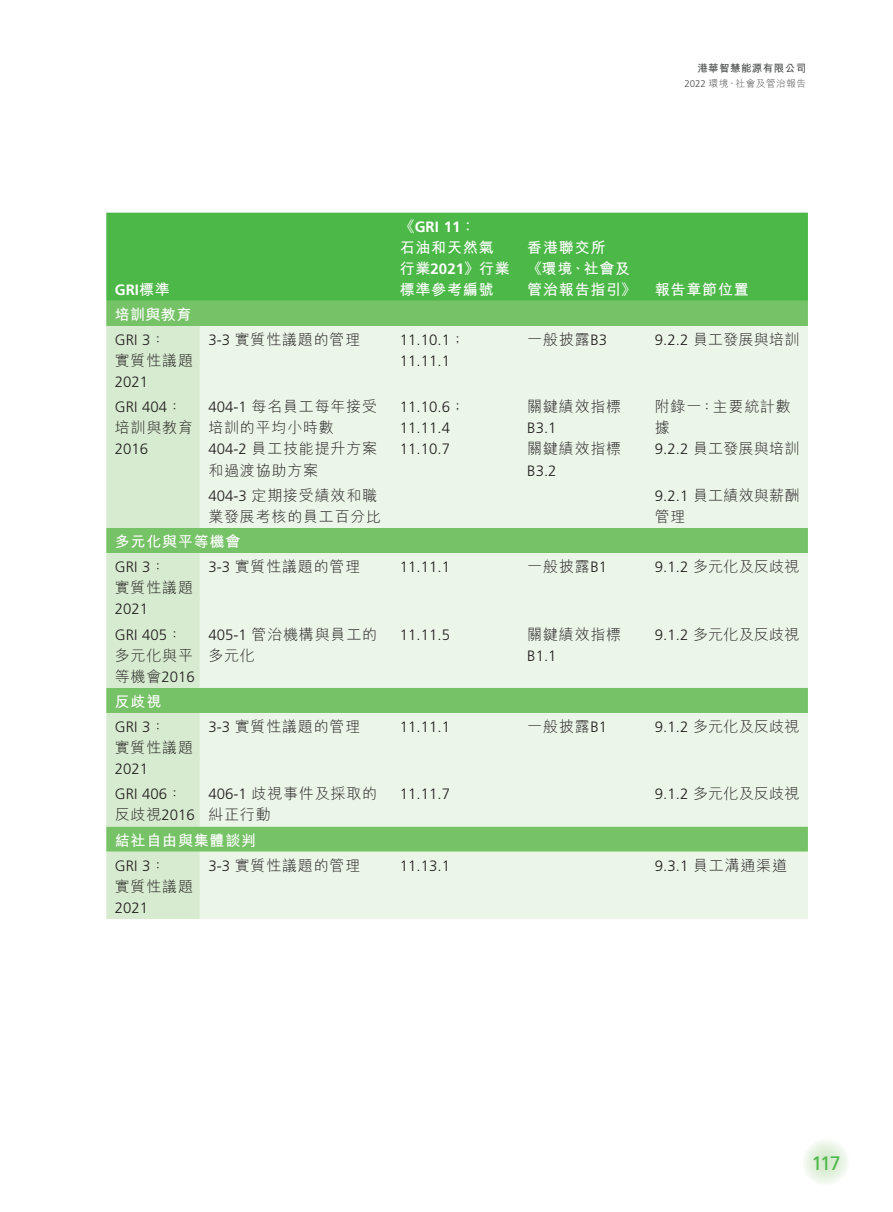
<style>
.page{position:relative;width:893px;height:1212px;background:#fff}
.page>*{position:absolute;margin:0;border:0;box-sizing:border-box;transform-origin:0 0}
.t1{font:19.5px "Frutiger LT Std";color:#4cb848}
.Body_Text{font:300 15px/21px "M Hei HK";letter-spacing:.055em;color:#231f20}
.Body_Text-2{font:300 15px/21px "Frutiger LT Std";letter-spacing:.005em;color:#231f20}
.Body_Text-3{font:300 15px/21px "M Hei HK";letter-spacing:.015em;color:#231f20}
.Body_Text-4{font:700 15px "M Hei HK";letter-spacing:.055em;color:#fff}
.Body_Text-5{font:700 15px "Frutiger LT Std";letter-spacing:.005em;color:#fff}
.t2{font:700 10.5px "M Hei HK";letter-spacing:.04em;color:#494a4b}
.t3{font:300 9.75px "M Hei HK";letter-spacing:.04em;color:#494a4b}
.s1{font-family:"M Hei HK"}
.s2{font-family:"Frutiger LT Std"}
</style>
<div class="page">
<svg style="left:802px;top:1138px;width:48px;height:47px"></svg>
<div style="left:106px;top:213px;width:702px;height:88px;background:#4cb848"></div>
<div style="left:106px;top:301px;width:702px;height:25px;background:#76c266"></div>
<svg style="left:106px;top:326px;width:94px;height:593px;background:#cbe5c2"></svg>
<svg style="left:200px;top:326px;width:608px;height:593px;background:#dceed7"></svg>
<p class="Body_Text-5" style="left:115px;top:281px;width:57px">GRI<span class="s1">標準</span></p>
<p class="t2" style="left:697px;top:60px;width:110px">港華智慧能源有限公司</p>
<p class="t3" style="left:685px;top:78px;width:123px"><span class="s2">2022</span> 環境、社會及管治報告</p>
<p class="Body_Text-5" style="left:400px;top:218px;width:77px"><span class="s1">《</span>GRI 11<span class="s1">：</span></p>
<p class="Body_Text-4" style="left:400px;top:236px;width:95px">石油和天然氣</p>
<p class="Body_Text-4" style="left:400px;top:257px;width:112px">行業<span class="s2">2021</span>》行業</p>
<p class="Body_Text-4" style="left:400px;top:278px;width:95px">標準參考編號</p>
<p class="Body_Text-4" style="left:527px;top:236px;width:80px">香港聯交所</p>
<p class="Body_Text-4" style="left:527px;top:257px;width:105px">《環境、社會及</p>
<p class="Body_Text-4" style="left:527px;top:278px;width:111px">管治報告指引》</p>
<p class="Body_Text-4" style="left:655px;top:278px;width:95px">報告章節位置</p>
<p class="Body_Text-4" style="left:115px;top:304px;width:78px">培訓與教育</p>
<p class="Body_Text-2" style="left:115px;top:330px;width:80px">GRI 3<span class="s1">：<br>實質性議題<br></span>2021</p>
<p class="Body_Text" style="left:208px;top:329px;width:153px"><span class="s2">3-3</span> 實質性議題的管理</p>
<p class="Body_Text-2" style="left:400px;top:330px;width:67px">11.10.1<span class="s1">；<br></span>11.11.1</p>
<p class="Body_Text" style="left:527px;top:329px;width:81px">一般披露<span class="s2">B3</span></p>
<p class="Body_Text-3" style="left:655px;top:329px;width:146px"><span class="s2">9.2.2</span> 員工發展與培訓</p>
<p class="Body_Text-2" style="left:115px;top:397px;width:80px">GRI 404<span class="s1">：培訓與教育<br></span>2016</p>
<p class="Body_Text" style="left:208px;top:396px;width:170px"><span class="s2">404-1</span> 每名員工每年接受培訓的平均小時數</p>
<p class="Body_Text" style="left:527px;top:396px;width:95px">關鍵績效指標<br><span class="s2">B3.1<br></span>關鍵績效指標<br><span class="s2">B3.2</span></p>
<p class="Body_Text" style="left:655px;top:396px;width:138px">附錄一：主要統計數據</p>
<p class="Body_Text-2" style="left:400px;top:397px;width:67px">11.10.6<span class="s1">；<br></span>11.11.4</p>
<p class="Body_Text-2" style="left:400px;top:439px;width:52px">11.10.7</p>
<p class="Body_Text" style="left:208px;top:438px;width:170px"><span class="s2">404-2</span> 員工技能提升方案和過渡協助方案</p>
<p class="Body_Text-3" style="left:655px;top:438px;width:146px"><span class="s2">9.2.2</span> 員工發展與培訓</p>
<p class="Body_Text" style="left:208px;top:484px;width:174px"><span class="s2">404-3</span> 定期接受績效和職業發展考核的員工百分比</p>
<p class="Body_Text-3" style="left:655px;top:484px;width:146px"><span class="s2">9.2.1</span> 員工績效與薪酬管理</p>
<p class="Body_Text-4" style="left:115px;top:531px;width:127px">多元化與平等機會</p>
<p class="Body_Text-2" style="left:115px;top:557px;width:80px">GRI 3<span class="s1">：<br>實質性議題<br></span>2021</p>
<p class="Body_Text" style="left:208px;top:556px;width:153px"><span class="s2">3-3</span> 實質性議題的管理</p>
<p class="Body_Text-2" style="left:400px;top:557px;width:52px">11.11.1</p>
<p class="Body_Text" style="left:527px;top:556px;width:81px">一般披露<span class="s2">B1</span></p>
<p class="Body_Text-3" style="left:655px;top:556px;width:146px"><span class="s2">9.1.2</span> 多元化及反歧視</p>
<p class="Body_Text-2" style="left:115px;top:624px;width:82px">GRI 405<span class="s1">：多元化與平等機會</span>2016</p>
<p class="Body_Text" style="left:208px;top:623px;width:170px"><span class="s2">405-1</span> 管治機構與員工的多元化</p>
<p class="Body_Text-2" style="left:400px;top:624px;width:52px">11.11.5</p>
<p class="Body_Text" style="left:527px;top:623px;width:95px">關鍵績效指標<br><span class="s2">B1.1</span></p>
<p class="Body_Text-3" style="left:655px;top:623px;width:146px"><span class="s2">9.1.2</span> 多元化及反歧視</p>
<p class="Body_Text-4" style="left:115px;top:690px;width:48px">反歧視</p>
<p class="Body_Text-2" style="left:115px;top:716px;width:80px">GRI 3<span class="s1">：<br>實質性議題<br></span>2021</p>
<p class="Body_Text" style="left:208px;top:716px;width:153px"><span class="s2">3-3</span> 實質性議題的管理</p>
<p class="Body_Text-2" style="left:400px;top:716px;width:52px">11.11.1</p>
<p class="Body_Text" style="left:527px;top:716px;width:81px">一般披露<span class="s2">B1</span></p>
<p class="Body_Text-3" style="left:655px;top:716px;width:146px"><span class="s2">9.1.2</span> 多元化及反歧視</p>
<p class="Body_Text-2" style="left:115px;top:784px;width:82px">GRI 406<span class="s1">：反歧視</span>2016</p>
<p class="Body_Text" style="left:208px;top:783px;width:170px"><span class="s2">406-1</span> 歧視事件及採取的糾正行動</p>
<p class="Body_Text-2" style="left:400px;top:784px;width:52px">11.11.7</p>
<p class="Body_Text-3" style="left:655px;top:783px;width:146px"><span class="s2">9.1.2</span> 多元化及反歧視</p>
<p class="Body_Text-4" style="left:115px;top:829px;width:143px">結社自由與集體談判</p>
<p class="Body_Text-2" style="left:115px;top:855px;width:80px">GRI 3<span class="s1">：<br>實質性議題<br></span>2021</p>
<p class="Body_Text" style="left:208px;top:854px;width:153px"><span class="s2">3-3</span> 實質性議題的管理</p>
<p class="Body_Text-2" style="left:400px;top:855px;width:52px">11.13.1</p>
<p class="Body_Text" style="left:655px;top:854px;width:134px"><span class="s2">9.3.1</span> 員工溝通渠道</p>
<h1 class="t1" style="left:811px;top:1151px;width:31px">117</h1>
</div>
